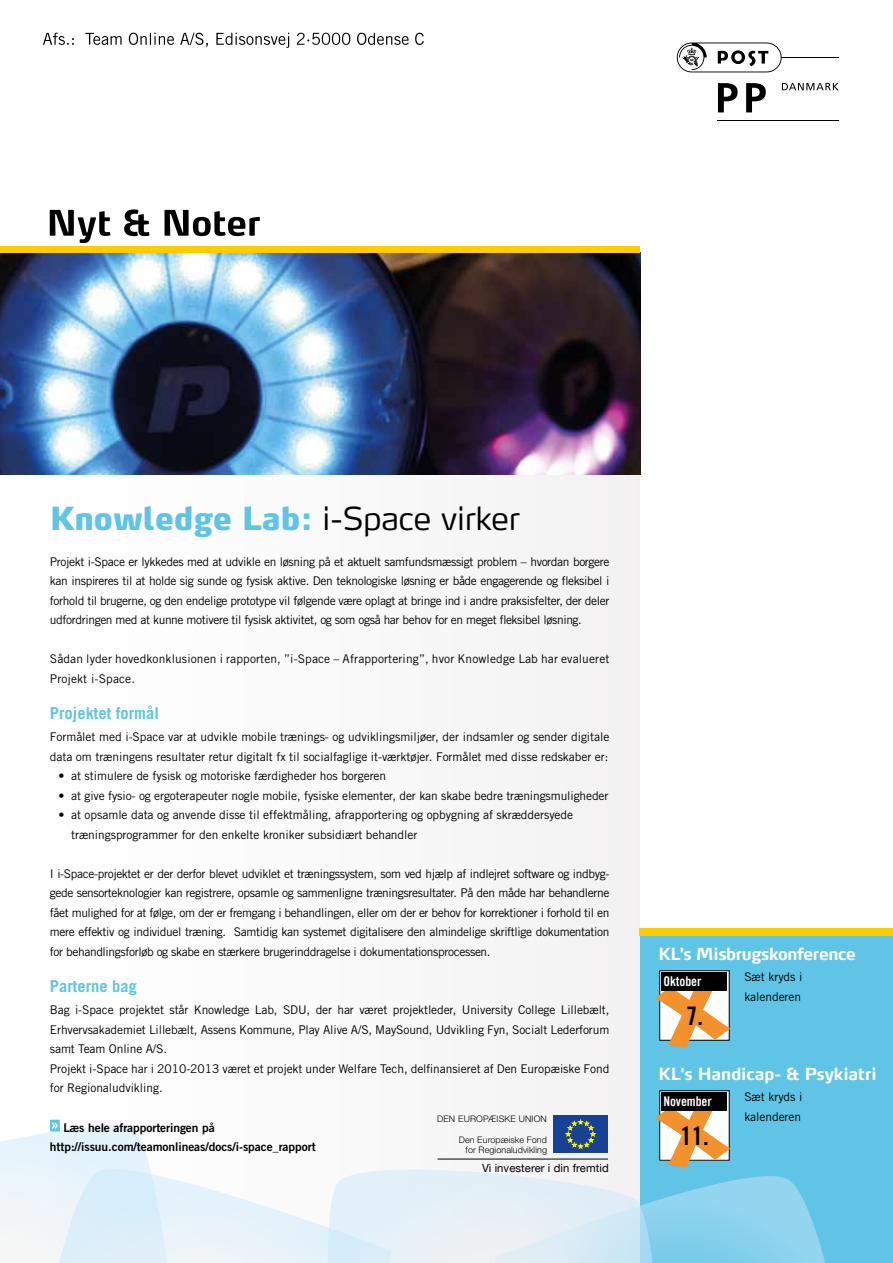
<style>
.page{position:relative;width:893px;height:1263px;background:#fff}
.page>*{position:absolute;margin:0;border:0;box-sizing:border-box;transform-origin:0 0}
.t1{font:900 31.5px "Max";color:#5fc4e5}
.t2{font:25.5px "Trade Gothic LT Std Bd Cn 20";color:#000}
.t3{font:700 16.5px "Max LF";letter-spacing:-.015em;color:#fff}
.t4{font:700 16.5px "Trade Gothic LT Std";color:#5fc4e5}
.t5{font:13.35px "Trade Gothic LT Std Bd Cn 20";letter-spacing:-.005em;color:#fff}
.t6{font:12px/19.5px "Trade Gothic LT Std";letter-spacing:-.005em;color:#000}
.t7{font:12px/19.5px "Trade Gothic LT Std Bd 2";letter-spacing:-.005em;color:#000}
.t8{font:11.25px "Helvetica Neue";letter-spacing:.01em;color:#000}
.t9{font:300 9px/9.8px "Helvetica Neue";letter-spacing:.01em;color:#000;text-align:right}
.s1{font-weight:300;color:#000}
</style>
<div class="page">
<svg style="left:782px;top:83px;width:57px;height:7px"></svg>
<hr style="left:781px;top:57px;width:58px;height:1px;background:#000">
<hr style="left:718px;top:120px;width:121px;height:1px;background:#000">
<svg style="left:718px;top:83px;width:20px;height:29px"></svg>
<svg style="left:746px;top:83px;width:20px;height:29px"></svg>
<svg style="left:677px;top:43px;width:105px;height:29px"></svg>
<svg style="left:43px;top:33px;width:381px;height:15px"></svg>
<div style="left:639px;top:930px;width:254px;height:333px;background:#5fc4e5"></div>
<div style="left:0;top:247px;width:639px;height:1016px;background:#fafafa"></div>
<svg style="left:50px;top:209px;width:210px;height:34px"></svg>
<div style="left:639px;top:928px;width:254px;height:8px;background:#fc0"></div>
<svg style="left:655px;top:979px;width:75px;height:68px;background:#d8b990"></svg>
<div style="left:662px;top:973px;width:65px;height:18px;background:#000"></div>
<div style="left:660px;top:1090px;width:69px;height:70px;border:1px solid #000"></div>
<div style="left:662px;top:1093px;width:65px;height:18px;background:#000"></div>
<img style="left:0;top:252px;width:640px;height:223px">
<svg style="left:0;top:1099px;width:825px;height:164px"></svg>
<hr style="left:438px;top:1159px;width:170px;height:1px;background:#000">
<div style="left:0;top:247px;width:639px;height:6px;background:#fc0"></div>
<h1 class="t1" style="left:50px;top:499px;width:471px">Knowledge Lab: <span class="s1">i-Space virker</span></h1>
<p class="t6" style="left:50px;top:552px;width:561px;text-align:justify">Projekt i-Space er lykkedes med at udvikle en løsning på et aktuelt samfundsmæssigt problem – hvordan borgere kan inspireres til at holde sig sunde og fysisk aktive. Den teknologiske løsning er både engagerende og fleksibel i forhold til brugerne, og den endelige prototype vil følgende være oplagt at bringe ind i andre praksisfelter, der deler udfordringen med at kunne motivere til fysisk aktivitet, og som også har behov for en meget fleksibel løsning.</p>
<p class="t6" style="left:50px;top:649px;width:561px">Sådan lyder hovedkonklusionen i rapporten, ”i-Space – Afrapportering”, hvor Knowledge Lab har evalueret<br>Projekt i-Space.</p>
<h3 class="t4" style="left:50px;top:703px;width:111px">Projektet formål</h3>
<p class="t6" style="left:50px;top:727px;width:561px">Formålet med i-Space var at udvikle mobile trænings- og udviklingsmiljøer, der indsamler og sender digitale data om træningens resultater retur digitalt fx til socialfaglige it-værktøjer. Formålet med disse redskaber er:</p>
<p class="t6" style="left:58px;top:766px;width:329px">• at stimulere de fysisk og motoriske færdigheder hos borgeren</p>
<p class="t6" style="left:58px;top:786px;width:551px">• at give fysio- og ergoterapeuter nogle mobile, fysiske elementer, der kan skabe bedre træningsmuligheder</p>
<p class="t6" style="left:71px;top:805px;width:503px;text-indent:-13px">• at opsamle data og anvende disse til effektmåling, afrapportering og opbygning af skræddersyede træningsprogrammer for den enkelte kroniker subsidiært behandler</p>
<p class="t6" style="left:50px;top:864px;width:561px;text-align:justify">I i-Space-projektet er der derfor blevet udviklet et træningssystem, som ved hjælp af indlejret software og indbyg&shy;gede sensorteknologier kan registrere, opsamle og sammenligne træningsresultater. På den måde har behandlerne fået mulighed for at følge, om der er fremgang i behandlingen, eller om der er behov for korrektioner i forhold til en mere effektiv og individuel træning. Samtidig kan systemet digitalisere den almindelige skriftlige dokumentation for behandlingsforløb og skabe en stærkere brugerinddragelse i dokumentationsprocessen.</p>
<h3 class="t4" style="left:50px;top:976px;width:89px">Parterne bag</h3>
<p class="t6" style="left:50px;top:1000px;width:561px">Bag i-Space projektet står Knowledge Lab, SDU, der har været projektleder, University College Lillebælt, Erhvervsakademiet Lillebælt, Assens Kommune, Play Alive A/S, MaySound, Udvikling Fyn, Socialt Lederforum samt Team Online A/S.<br>Projekt i-Space har i 2010-2013 været et projekt under Welfare Tech, delfinansieret af Den Europæiske Fond for Regionaludvikling.</p>
<p class="t7" style="left:50px;top:1117px;width:267px;text-indent:13px">Læs hele afrapporteringen på http://issuu.com/teamonlineas/docs/i-space_rapport</p>
<p class="t8" style="left:482px;top:1161px;width:128px">Vi investerer i din fremtid</p>
<p class="t9" style="left:437px;top:1114px;width:111px">DEN EUROPÆISKE UNION</p>
<p class="t9" style="left:459px;top:1135px;width:90px">Den Europæiske Fond for Regionaludvikling</p>
<h3 class="t3" style="left:659px;top:943px;width:199px">KL's Misbrugskonference</h3>
<p class="t6" style="left:744px;top:967px;width:60px">Sæt kryds i kalenderen</p>
<h2 class="t2" style="left:686px;top:1000px;width:18px">7.</h2>
<p class="t5" style="left:663px;top:973px;width:40px">Oktober</p>
<h3 class="t3" style="left:659px;top:1063px;width:220px">KL's Handicap- &amp; Psykiatri</h3>
<p class="t6" style="left:744px;top:1087px;width:60px">Sæt kryds i kalenderen</p>
<h2 class="t2" style="left:681px;top:1120px;width:30px">11.</h2>
<p class="t5" style="left:663px;top:1093px;width:50px">November</p>
</div>
